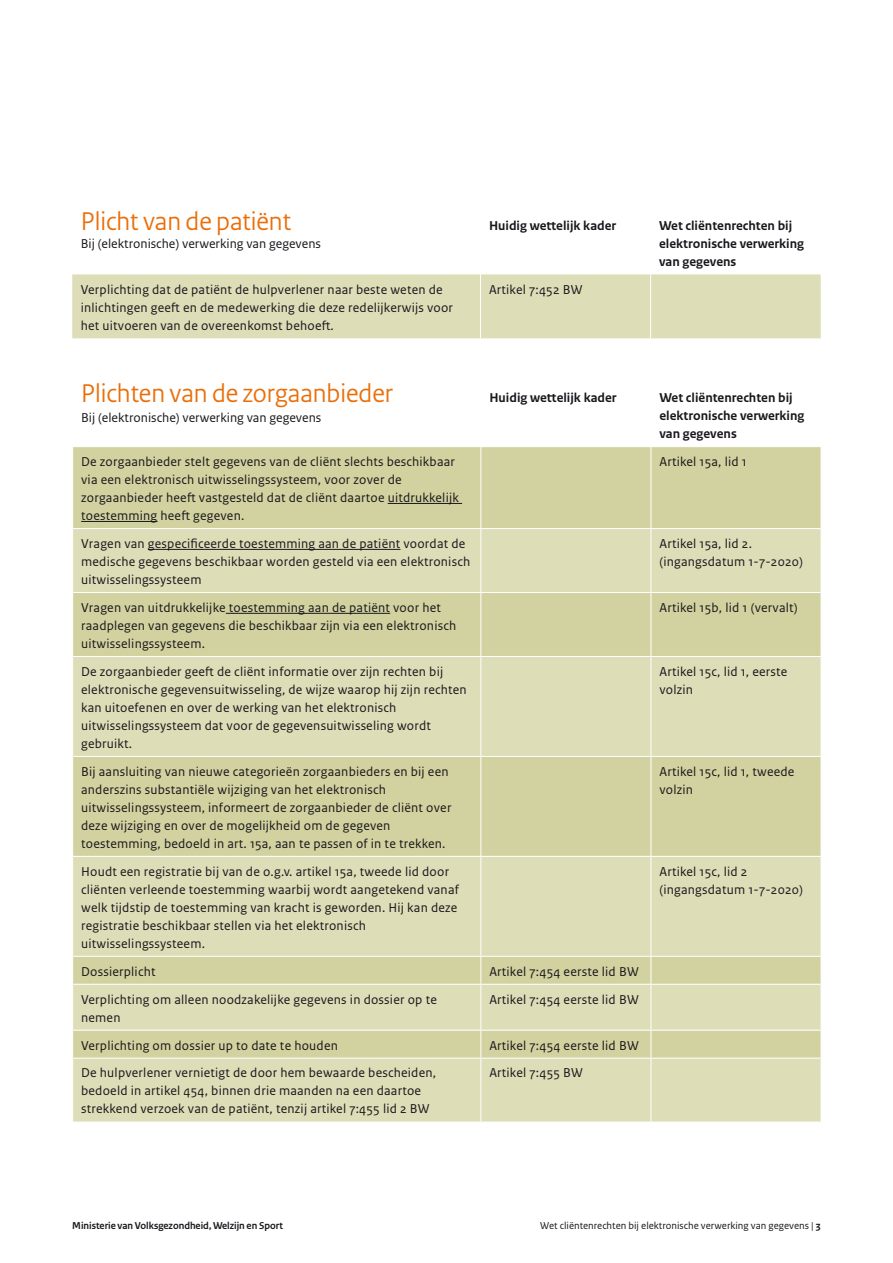
<style>
.page{position:relative;width:893px;height:1263px;background:#fff}
.page>*{position:absolute;margin:0;border:0;box-sizing:border-box;transform-origin:0 0}
.t1{font:27px "Rijksoverheid Sans Heading";color:#eb6e08}
.t2{font:13.5px/18px "Rijksoverheid Sans Text";letter-spacing:.015em;color:#1a171c}
.t3{font:700 13.5px/18px "Rijksoverheid Sans Text";color:#1a171c}
.t4{font:10.5px "Rijksoverheid Sans Text";color:#1a171c}
.t5{font:700 10.5px "Rijksoverheid Sans Heading";color:#1a171c}
.s1{font-weight:700}
</style>
<div class="page">
<div style="left:72px;top:274px;width:749px;height:64px;background:#ddddb7"></div>
<hr style="left:480px;top:274px;width:1px;height:64px;background:#fff">
<hr style="left:650px;top:274px;width:1px;height:64px;background:#fff">
<div style="left:73px;top:447px;width:748px;height:81px;background:#d1d29f"></div>
<svg style="left:73px;top:529px;width:748px;height:593px;background:#d8d9ae"></svg>
<hr style="left:480px;top:447px;width:1px;height:81px;background:#fff">
<hr style="left:651px;top:447px;width:1px;height:81px;background:#fff">
<hr style="left:480px;top:529px;width:1px;height:63px;background:#fff">
<hr style="left:651px;top:529px;width:1px;height:63px;background:#fff">
<hr style="left:480px;top:593px;width:1px;height:63px;background:#fff">
<hr style="left:651px;top:593px;width:1px;height:63px;background:#fff">
<hr style="left:480px;top:657px;width:1px;height:99px;background:#fff">
<hr style="left:651px;top:657px;width:1px;height:99px;background:#fff">
<hr style="left:480px;top:757px;width:1px;height:99px;background:#fff">
<hr style="left:651px;top:757px;width:1px;height:99px;background:#fff">
<hr style="left:480px;top:857px;width:1px;height:99px;background:#fff">
<hr style="left:651px;top:857px;width:1px;height:99px;background:#fff">
<svg style="left:480px;top:957px;width:1px;height:27px"></svg>
<svg style="left:651px;top:957px;width:1px;height:27px"></svg>
<hr style="left:480px;top:984px;width:1px;height:46px;background:#fff">
<hr style="left:651px;top:984px;width:1px;height:46px;background:#fff">
<svg style="left:480px;top:1031px;width:1px;height:27px"></svg>
<svg style="left:651px;top:1031px;width:1px;height:27px"></svg>
<hr style="left:480px;top:1058px;width:1px;height:64px;background:#fff">
<hr style="left:651px;top:1058px;width:1px;height:64px;background:#fff">
<hr style="left:72px;top:592px;width:409px;height:1px;background:#fff">
<hr style="left:481px;top:592px;width:170px;height:1px;background:#fff">
<hr style="left:651px;top:592px;width:170px;height:1px;background:#fff">
<hr style="left:72px;top:656px;width:409px;height:1px;background:#fff">
<hr style="left:481px;top:656px;width:170px;height:1px;background:#fff">
<hr style="left:651px;top:656px;width:170px;height:1px;background:#fff">
<hr style="left:72px;top:756px;width:409px;height:1px;background:#fff">
<hr style="left:481px;top:756px;width:170px;height:1px;background:#fff">
<hr style="left:651px;top:756px;width:170px;height:1px;background:#fff">
<hr style="left:72px;top:856px;width:409px;height:1px;background:#fff">
<hr style="left:481px;top:856px;width:170px;height:1px;background:#fff">
<hr style="left:651px;top:856px;width:170px;height:1px;background:#fff">
<hr style="left:72px;top:956px;width:409px;height:1px;background:#fff">
<hr style="left:481px;top:956px;width:170px;height:1px;background:#fff">
<hr style="left:651px;top:956px;width:170px;height:1px;background:#fff">
<hr style="left:72px;top:984px;width:409px;height:1px;background:#fff">
<hr style="left:481px;top:984px;width:170px;height:1px;background:#fff">
<hr style="left:651px;top:984px;width:170px;height:1px;background:#fff">
<hr style="left:72px;top:1030px;width:409px;height:1px;background:#fff">
<hr style="left:481px;top:1030px;width:170px;height:1px;background:#fff">
<hr style="left:651px;top:1030px;width:170px;height:1px;background:#fff">
<hr style="left:72px;top:1058px;width:409px;height:1px;background:#fff">
<hr style="left:481px;top:1058px;width:170px;height:1px;background:#fff">
<hr style="left:651px;top:1058px;width:170px;height:1px;background:#fff">
<hr style="left:388px;top:503px;width:74px;height:1px;background:#1a171c">
<hr style="left:81px;top:521px;width:77px;height:1px;background:#1a171c">
<hr style="left:148px;top:549px;width:252px;height:1px;background:#1a171c">
<hr style="left:226px;top:613px;width:164px;height:1px;background:#1a171c">
<h1 class="t1" style="left:81px;top:206px;width:212px">Plicht van de patiënt</h1>
<p class="t2" style="left:81px;top:235px;width:242px">Bij (elektronische) verwerking van gegevens</p>
<p class="t3" style="left:489px;top:217px;width:129px">Huidig wettelijk kader</p>
<p class="t3" style="left:659px;top:217px;width:146px">Wet cliëntenrechten bij elektronische verwerking van gegevens</p>
<p class="t2" style="left:81px;top:281px;width:374px">Verplichting dat de patiënt de hulpverlener naar beste weten de inlichtingen geeft en de medewerking die deze redelijkerwijs voor het uitvoeren van de overeenkomst behoeft.</p>
<p class="t2" style="left:489px;top:281px;width:95px">Artikel 7:452 BW</p>
<h1 class="t1" style="left:81px;top:378px;width:313px">Plichten van de zorgaanbieder</h1>
<p class="t2" style="left:81px;top:408px;width:242px">Bij (elektronische) verwerking van gegevens</p>
<p class="t3" style="left:489px;top:389px;width:129px">Huidig wettelijk kader</p>
<p class="t3" style="left:659px;top:389px;width:146px">Wet cliëntenrechten bij elektronische verwerking van gegevens</p>
<p class="t2" style="left:81px;top:453px;width:379px">De zorgaanbieder stelt gegevens van de cliënt slechts beschikbaar via een elektronisch uitwisselingssysteem, voor zover de zorgaanbieder heeft vastgesteld dat de cliënt daartoe uitdrukkelijk toestemming heeft gegeven.</p>
<p class="t2" style="left:659px;top:453px;width:89px">Artikel 15a, lid 1</p>
<p class="t2" style="left:81px;top:535px;width:391px">Vragen van gespecificeerde toestemming aan de patiënt voordat de medische gegevens beschikbaar worden gesteld via een elektronisch uitwisselingssysteem</p>
<p class="t2" style="left:659px;top:535px;width:145px">Artikel 15a, lid 2. (ingangsdatum 1-7-2020)</p>
<p class="t2" style="left:81px;top:599px;width:377px">Vragen van uitdrukkelijke toestemming aan de patiënt voor het raadplegen van gegevens die beschikbaar zijn via een elektronisch uitwisselingssysteem.</p>
<p class="t2" style="left:659px;top:599px;width:140px">Artikel 15b, lid 1 (vervalt)</p>
<p class="t2" style="left:81px;top:663px;width:387px">De zorgaanbieder geeft de cliënt informatie over zijn rechten bij elektronische gegevensuitwisseling, de wijze waarop hij zijn rechten kan uitoefenen en over de werking van het elektronisch uitwisselingssysteem dat voor de gegevensuitwisseling wordt gebruikt.</p>
<p class="t2" style="left:659px;top:663px;width:129px">Artikel 15c, lid 1, eerste volzin</p>
<p class="t2" style="left:81px;top:763px;width:372px">Bij aansluiting van nieuwe categorieën zorgaanbieders en bij een anderszins substantiële wijziging van het elektronisch uitwisselingssysteem, informeert de zorgaanbieder de cliënt over deze wijziging en over de mogelijkheid om de gegeven toestemming, bedoeld in art. 15a, aan te passen of in te trekken.</p>
<p class="t2" style="left:659px;top:763px;width:136px">Artikel 15c, lid 1, tweede volzin</p>
<p class="t2" style="left:81px;top:862px;width:379px">Houdt een registratie bij van de o.g.v. artikel 15a, tweede lid door cliënten verleende toestemming waarbij wordt aangetekend vanaf welk tijdstip de toestemming van kracht is geworden. Hij kan deze registratie beschikbaar stellen via het elektronisch uitwisselingssysteem.</p>
<p class="t2" style="left:659px;top:862px;width:145px">Artikel 15c, lid 2 (ingangsdatum 1-7-2020)</p>
<p class="t2" style="left:81px;top:962px;width:76px">Dossierplicht</p>
<p class="t2" style="left:489px;top:962px;width:151px">Artikel 7:454 eerste lid BW</p>
<p class="t2" style="left:81px;top:990px;width:357px">Verplichting om alleen noodzakelijke gegevens in dossier op te nemen</p>
<p class="t2" style="left:489px;top:990px;width:151px">Artikel 7:454 eerste lid BW</p>
<p class="t2" style="left:81px;top:1036px;width:258px">Verplichting om dossier up to date te houden</p>
<p class="t2" style="left:489px;top:1036px;width:151px">Artikel 7:454 eerste lid BW</p>
<p class="t2" style="left:81px;top:1064px;width:356px">De hulpverlener vernietigt de door hem bewaarde bescheiden, bedoeld in artikel 454, binnen drie maanden na een daartoe strekkend verzoek van de patiënt, tenzij artikel 7:455 lid 2 BW</p>
<p class="t2" style="left:489px;top:1064px;width:95px">Artikel 7:455 BW</p>
<p class="t5" style="left:72px;top:1219px;width:212px">Ministerie van Volksgezondheid, Welzijn en Sport</p>
<p class="t4" style="left:540px;top:1219px;width:282px">Wet cliëntenrechten bij elektronische verwerking van gegevens | <span class="s1">3</span></p>
</div>
